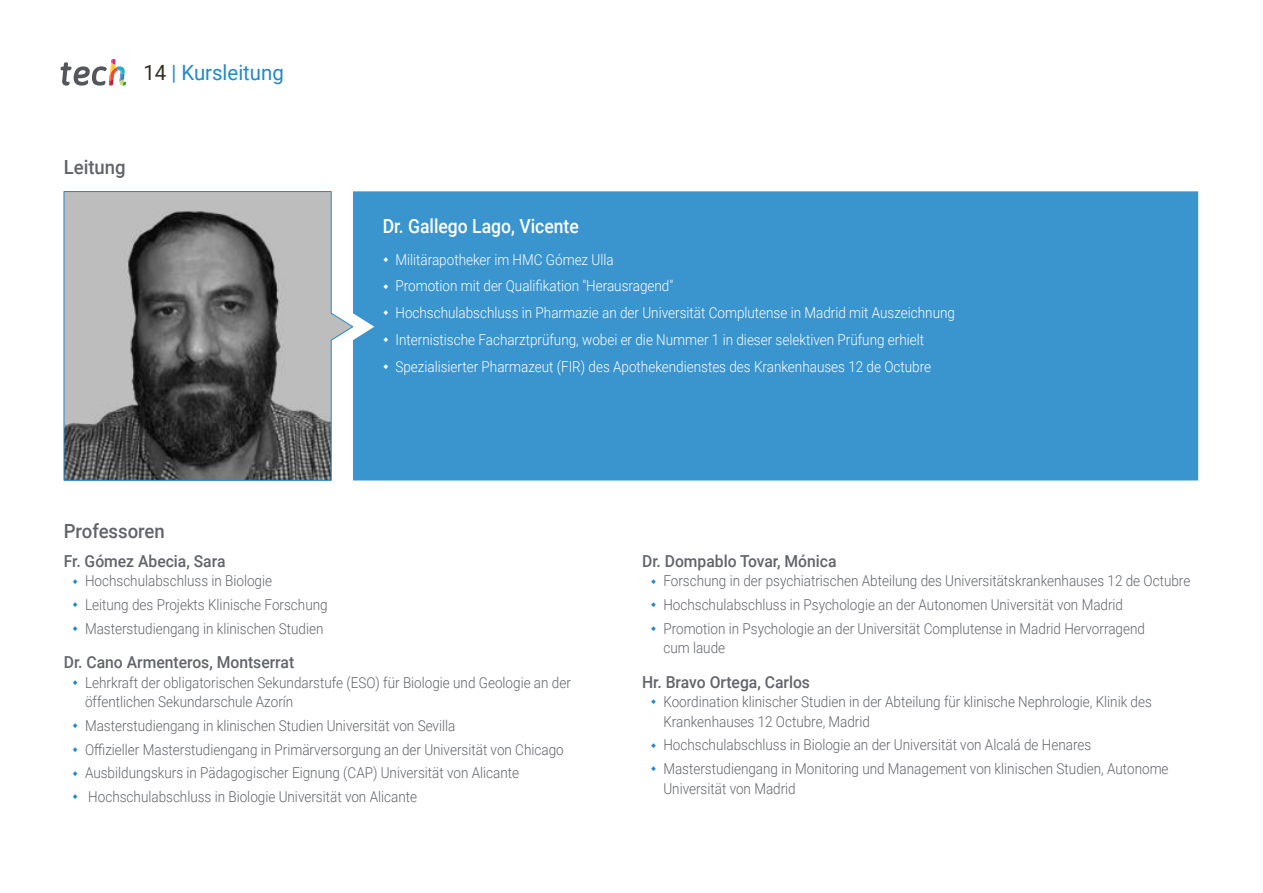
<style>
.page{position:relative;width:1263px;height:893px;background:#fff}
.page>*{position:absolute;margin:0;border:0;box-sizing:border-box;transform-origin:0 0}
.t1{font:21px "Roboto";color:#2488c9}
.t2{font:500 19.5px "Roboto";color:#fff;scale:.9 1}
.t3{font:500 19.5px "Roboto";color:#61646a;scale:.95 1}
.t4{font:500 16.5px "Roboto";color:#61646a;scale:.95 1}
.t5{font:300 15px/23.7px "Roboto";color:#61646a;scale:.9 1}
.t6{font:300 15px/26.7px "Roboto";color:#fff;scale:.9 1}
.s1{color:#312e20}
</style>
<div class="page">
<svg style="left:61px;top:59px;width:65px;height:27px"></svg>
<div style="left:353px;top:191px;width:845px;height:289px;background:#3a94ce"></div>
<svg style="left:64px;top:191px;width:289px;height:290px;background:#848586"></svg>
<svg style="left:384px;top:257px;width:4px;height:5px"></svg>
<svg style="left:384px;top:284px;width:4px;height:5px"></svg>
<svg style="left:384px;top:310px;width:4px;height:5px"></svg>
<svg style="left:384px;top:337px;width:4px;height:5px"></svg>
<svg style="left:384px;top:364px;width:4px;height:5px"></svg>
<h1 class="t1" style="left:144px;top:57px;width:142px"><span class="s1">14</span> | Kursleitung</h1>
<h2 class="t3" style="left:64px;top:154px;width:67px">Leitung</h2>
<h2 class="t2" style="left:383px;top:212px;width:219px">Dr. Gallego Lago, Vicente</h2>
<p class="t6" style="left:395px;top:245px;width:623px">Militärapotheker im HMC Gómez Ulla<br>Promotion mit der Qualifikation "Herausragend"<br>Hochschulabschluss in Pharmazie an der Universität Complutense in Madrid mit Auszeichnung Internistische Facharztprüfung, wobei er die Nummer 1 in dieser selektiven Prüfung erhielt Spezialisierter Pharmazeut (FIR) des Apothekendienstes des Krankenhauses 12 de Octubre</p>
<h2 class="t3" style="left:64px;top:517px;width:108px">Professoren</h2>
<p class="t4" style="left:64px;top:550px;width:172px">Fr. Gómez Abecia, Sara</p>
<p class="t5" style="left:85px;top:569px;width:271px">Hochschulabschluss in Biologie<br>Leitung des Projekts Klinische Forschung<br>Masterstudiengang in klinischen Studien</p>
<p class="t4" style="left:64px;top:651px;width:244px">Dr. Cano Armenteros, Montserrat</p>
<p class="t5" style="left:85px;top:672px;width:541px;line-height:19.5px">Lehrkraft der obligatorischen Sekundarstufe (ESO) für Biologie und Geologie an der öffentlichen Sekundarschule Azorín</p>
<p class="t5" style="left:85px;top:713px;width:533px">Masterstudiengang in klinischen Studien Universität von Sevilla<br>Offizieller Masterstudiengang in Primärversorgung an der Universität von Chicago Ausbildungskurs in Pädagogischer Eignung (CAP) Universität von Alicante Hochschulabschluss in Biologie Universität von Alicante</p>
<p class="t4" style="left:642px;top:550px;width:206px">Dr. Dompablo Tovar, Mónica</p>
<p class="t5" style="left:663px;top:569px;width:587px">Forschung in der psychiatrischen Abteilung des Universitätskrankenhauses 12 de Octubre<br>Hochschulabschluss in Psychologie an der Autonomen Universität von Madrid<br>Promotion in Psychologie an der Universität Complutense in Madrid Hervorragend</p>
<p class="t5" style="left:663px;top:636px;width:70px">cum laude</p>
<p class="t4" style="left:642px;top:670px;width:178px">Hr. Bravo Ortega, Carlos</p>
<p class="t5" style="left:663px;top:691px;width:544px;line-height:19.5px">Koordination klinischer Studien in der Abteilung für klinische Nephrologie, Klinik des<br>Krankenhauses 12 Octubre, Madrid</p>
<p class="t5" style="left:663px;top:733px;width:563px">Hochschulabschluss in Biologie an der Universität von Alcalá de Henares<br>Masterstudiengang in Monitoring und Management von klinischen Studien, Autonome</p>
<p class="t5" style="left:663px;top:776px;width:149px">Universität von Madrid</p>
</div>
